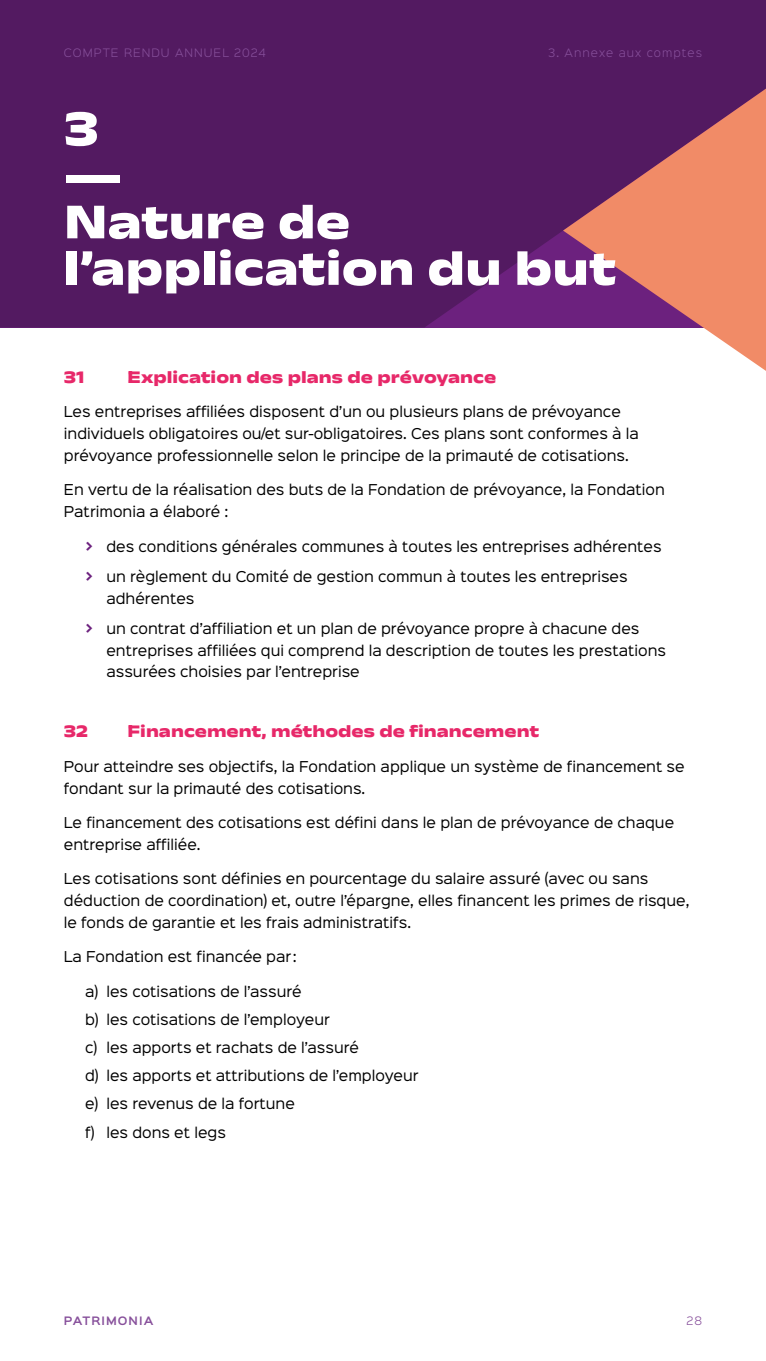
<style>
.page{position:relative;width:766px;height:1361px;background:#fff}
.page>*{position:absolute;margin:0;border:0;box-sizing:border-box;transform-origin:0 0}
.Chapitre_2{font:800 51px/46.5px "Anek Devanagari Expanded";color:#fff}
.chapitre_3_3{font:800 18px "Anek Devanagari Expanded";color:#e72869}
.Texte_courant{font:13.5px/21.8px "Sinkin Sans 400";color:#000}
.tab_courant{font:13.5px "Sinkin Sans 400";color:#000}
.t1{font:300 10.5px "Sinkin Sans 300";letter-spacing:.1em;color:#87509b}
.t2{font:600 10.5px "Sinkin Sans 600";letter-spacing:.1em;color:#87509b}
.s1{font-size:22.5px;color:#6c217e}
</style>
<div class="page">
<div style="left:0;top:0;width:765px;height:327px;background:#531a61"></div>
<svg style="left:563px;top:89px;width:202px;height:281px;background:#ba707b"></svg>
<p class="t1" style="left:64px;top:45px;width:203px">COMPTE RENDU ANNUEL 2024</p>
<p class="t1" style="left:548px;top:45px;width:155px">3. Annexe aux comptes</p>
<p class="Chapitre_2" style="left:64px;top:104px;width:36px">3</p>
<p class="Chapitre_2" style="left:64px;top:151px;width:60px">—</p>
<p class="Chapitre_2" style="left:64px;top:197px;width:554px">Nature de l’application du but</p>
<p class="chapitre_3_3" style="left:64px;top:366px;width:22px">31</p>
<p class="chapitre_3_3" style="left:128px;top:366px;width:370px">Explication des plans de prévoyance</p>
<p class="Texte_courant" style="left:64px;top:400px;width:576px">Les entreprises affiliées disposent d’un ou plusieurs plans de prévoyance individuels obligatoires ou/et sur-obligatoires. Ces plans sont conformes à la prévoyance professionnelle selon le principe de la primauté de cotisations.</p>
<p class="Texte_courant" style="left:64px;top:478px;width:602px">En vertu de la réalisation des buts de la Fondation de prévoyance, la Fondation<br>Patrimonia a élaboré :</p>
<p class="Texte_courant" style="left:85px;top:534px;width:578px"><span class="s1">›</span> des conditions générales communes à toutes les entreprises adhérentes</p>
<p class="Texte_courant" style="left:106px;top:564px;width:522px;text-indent:-21px"><span class="s1">›</span> un règlement du Comité de gestion commun à toutes les entreprises adhérentes</p>
<p class="Texte_courant" style="left:106px;top:616px;width:561px;text-indent:-21px"><span class="s1">›</span> un contrat d’affiliation et un plan de prévoyance propre à chacune des entreprises affiliées qui comprend la description de toutes les prestations assurées choisies par l’entreprise</p>
<p class="chapitre_3_3" style="left:64px;top:720px;width:26px">32</p>
<p class="chapitre_3_3" style="left:128px;top:720px;width:413px">Financement, méthodes de financement</p>
<p class="Texte_courant" style="left:64px;top:754px;width:622px">Pour atteindre ses objectifs, la Fondation applique un système de financement se fondant sur la primauté des cotisations.</p>
<p class="Texte_courant" style="left:64px;top:810px;width:611px">Le financement des cotisations est défini dans le plan de prévoyance de chaque entreprise affiliée.</p>
<p class="Texte_courant" style="left:64px;top:867px;width:627px">Les cotisations sont définies en pourcentage du salaire assuré (avec ou sans déduction de coordination) et, outre l’épargne, elles financent les primes de risque, le fonds de garantie et les frais administratifs.</p>
<p class="Texte_courant" style="left:64px;top:945px;width:234px">La Fondation est financée par :</p>
<p class="tab_courant" style="left:85px;top:980px;width:218px">a) les cotisations de l’assuré</p>
<p class="tab_courant" style="left:85px;top:1008px;width:246px">b) les cotisations de l’employeur</p>
<p class="tab_courant" style="left:85px;top:1036px;width:275px">c) les apports et rachats de l’assuré</p>
<p class="tab_courant" style="left:85px;top:1064px;width:335px">d) les apports et attributions de l’employeur</p>
<p class="tab_courant" style="left:85px;top:1092px;width:211px">e) les revenus de la fortune</p>
<p class="tab_courant" style="left:85px;top:1120px;width:142px">f) les dons et legs</p>
<p class="t2" style="left:64px;top:1311px;width:91px">PATRIMONIA</p>
<p class="t1" style="left:686px;top:1312px;width:17px">28</p>
</div>
